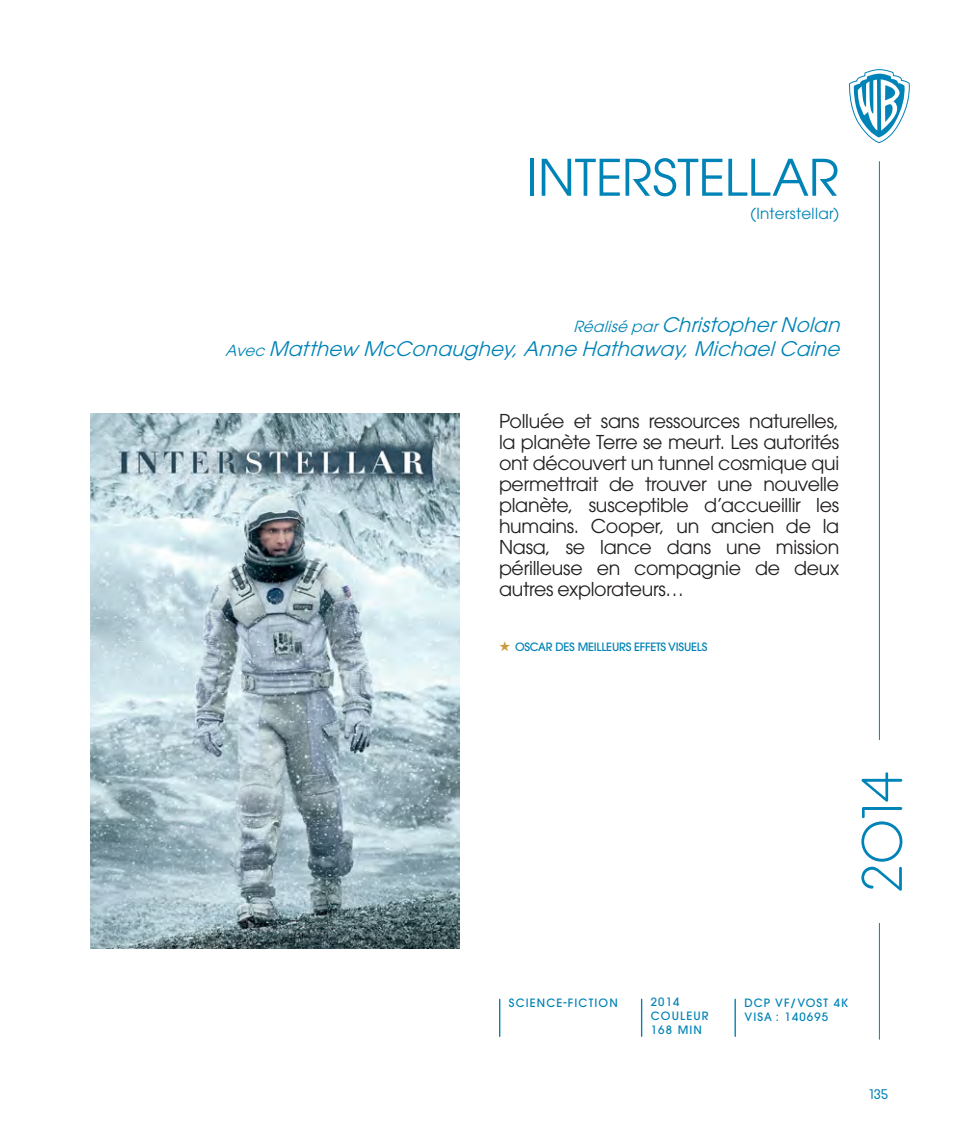
<style>
.page{position:relative;width:964px;height:1134px;background:#fff}
.page>*{position:absolute;margin:0;border:0;box-sizing:border-box;transform-origin:0 0}
.t1{font:57px "BC Alphapipe L";color:#0083b6}
.Titre{font:50px "ITC Avant Garde Pro";color:#0083b6}
.t2{font:italic 20px "ITC Avant Garde Pro";color:#0083b6}
.t3{font:19px/21px "ITC Avant Garde Pro";letter-spacing:-.015em;color:#231f20;text-align:justify}
.Titre-2{font:15.2px "ITC Avant Garde Pro";letter-spacing:.025em;color:#0083b6}
.t4{font:14px "BC Alphapipe RB";color:#0083b6}
.t5{font:500 11.4px "ITC Avant Garde Pro";letter-spacing:.1em;color:#0083b6}
.t6{font:500 11.4px "ITC Avant Garde Pro";letter-spacing:-.02em;color:#0083b6}
.s1{font-size:15.2px}
.s2{color:#c99c40}
</style>
<div class="page">
<hr style="left:879px;top:161px;width:1px;height:878px;background:#0083b6">
<svg style="left:849px;top:69px;width:61px;height:74px"></svg>
<hr style="left:499px;top:999px;width:1px;height:37px;background:#0083b6">
<hr style="left:641px;top:999px;width:1px;height:37px;background:#0083b6">
<hr style="left:734px;top:999px;width:2px;height:37px;background:#0083b6">
<div style="left:847px;top:740px;width:63px;height:183px;background:#fff"></div>
<img style="left:91px;top:414px;width:368px;height:534px">
<p class="Titre" style="left:526px;top:146px;width:314px">INTERSTELLAR</p>
<p class="Titre-2" style="left:750px;top:204px;width:90px">(Interstellar)</p>
<p class="t2" style="left:573px;top:313px;width:274px"><span class="s1">Réalisé par</span> ChristopherNolan</p>
<p class="t2" style="left:225px;top:337px;width:622px"><span class="s1">Avec</span> Matthew McConaughey,Anne Hathaway,MichaelCaine</p>
<p class="t3" style="left:499px;top:410px;width:342px">Polluée et sans ressources naturelles, la planète Terre se meurt. Les autorités ont découvert un tunnel cosmique qui permettrait de trouver une nouvelle planète, susceptible d’accueillir les humains. Cooper, un ancien de la Nasa, se lance dans une mission périlleuse en compagnie de deux autres explorateurs…</p>
<p class="t6" style="left:499px;top:639px;width:210px"><span class="s2">★</span> OSCAR DES MEILLEURS EFFETS VISUELS</p>
<p class="t1" style="left:847px;top:892px;width:123px;rotate:-90deg">2014</p>
<p class="t5" style="left:509px;top:995px;width:110px">SCIENCE-FICTION</p>
<p class="t5" style="left:651px;top:995px;width:30px">2014</p>
<p class="t5" style="left:651px;top:1008px;width:59px">COULEUR</p>
<p class="t5" style="left:651px;top:1022px;width:53px">168 MIN</p>
<p class="t5" style="left:744px;top:995px;width:105px">DCP VF/VOST 4K</p>
<p class="t5" style="left:744px;top:1009px;width:85px">VISA : 140695</p>
<p class="t4" style="left:869px;top:1085px;width:20px">135</p>
</div>
